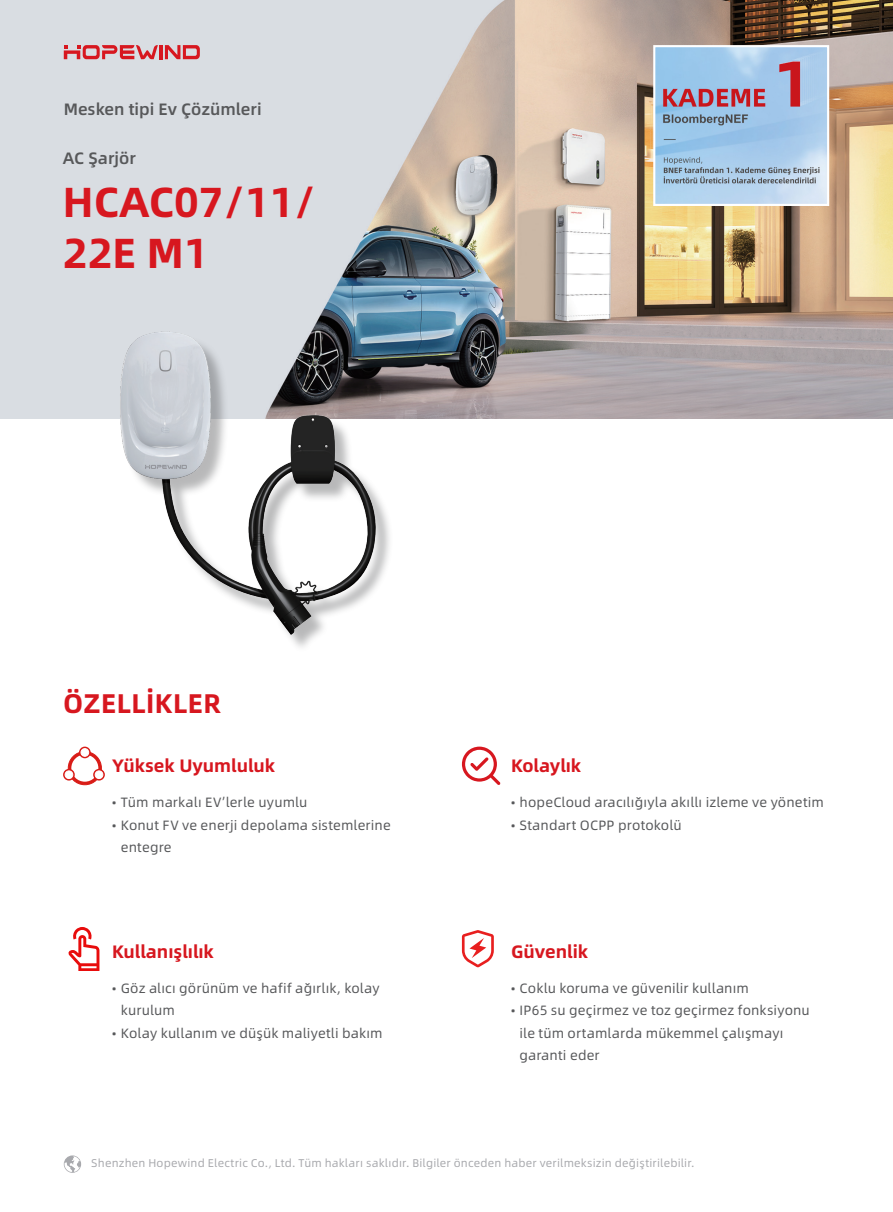
<style>
.page{position:relative;width:893px;height:1212px;background:#fff}
.page>*{position:absolute;margin:0;border:0;box-sizing:border-box;transform-origin:0 0}
.t1{font:700 42px "Alibaba Sans";color:#d7171f}
.t2{font:700 27px "Alibaba Sans";letter-spacing:.015em;color:#d7171f}
.t3{font:700 18px "Alibaba Sans";color:#d7171f}
.t4{font:500 16.5px "Alibaba Sans";color:#57585a}
.t5{font:13.5px/22.5px "Alibaba Sans";letter-spacing:.01em;color:#57585a}
.t6{font:11.25px "Alibaba Sans";letter-spacing:.015em;color:#a8a9ad}
</style>
<div class="page">
<svg style="left:64px;top:1155px;width:17px;height:18px"></svg>
<img style="left:0;top:0;width:892px;height:418px">
<div style="left:123px;top:334px;width:271px;height:319px;background:#fff"></div>
<img style="left:98px;top:307px;width:295px;height:339px">
<svg style="left:68px;top:927px;width:31px;height:43px"></svg>
<svg style="left:462px;top:747px;width:38px;height:38px"></svg>
<svg style="left:68px;top:751px;width:33px;height:34px"></svg>
<div style="left:68px;top:751px;width:33px;height:34px;border:1px solid #d91c17;border-radius:50%"></div>
<div style="left:71px;top:755px;width:27px;height:27px;background:#fff;border-radius:50%"></div>
<svg style="left:63px;top:769px;width:12px;height:11px"></svg>
<div style="left:65px;top:771px;width:8px;height:7px;background:#fff;border-radius:50%"></div>
<div style="left:65px;top:771px;width:8px;height:7px;border:1px solid #fff;border-radius:50%"></div>
<svg style="left:93px;top:769px;width:12px;height:11px"></svg>
<div style="left:95px;top:771px;width:8px;height:7px;background:#fff;border-radius:50%"></div>
<div style="left:95px;top:771px;width:8px;height:7px;border:1px solid #fff;border-radius:50%"></div>
<svg style="left:79px;top:747px;width:12px;height:11px"></svg>
<div style="left:81px;top:749px;width:8px;height:7px;background:#fff;border-radius:50%"></div>
<div style="left:81px;top:748px;width:8px;height:8px;border:1px solid #fff;border-radius:50%"></div>
<svg style="left:462px;top:930px;width:32px;height:37px"></svg>
<hr style="left:159px;top:45px;width:3px;height:14px;background:#d7171f">
<svg style="left:165px;top:45px;width:35px;height:14px"></svg>
<svg style="left:64px;top:45px;width:94px;height:14px"></svg>
<img style="left:656px;top:48px;width:170px;height:155px">
<div style="left:653px;top:45px;width:176px;height:161px;border:2px solid #fff"></div>
<p class="t4" style="left:64px;top:96px;width:199px">Mesken tipi Ev Çözümleri</p>
<p class="t4" style="left:63px;top:145px;width:75px">AC Şarjör</p>
<p class="t1" style="left:63px;top:169px;width:254px">HCAC07/11/</p>
<p class="t1" style="left:63px;top:220px;width:147px">22E M1</p>
<p class="t2" style="left:63px;top:682px;width:159px">ÖZELLİKLER</p>
<p class="t3" style="left:112px;top:752px;width:164px">Yüksek Uyumluluk</p>
<p class="t3" style="left:511px;top:752px;width:72px">Kolaylık</p>
<p class="t5" style="left:112px;top:790px;width:197px">• Tüm markalı EV’lerle uyumlu</p>
<p class="t5" style="left:121px;top:813px;width:272px;text-indent:-9px">• Konut FV ve enerji depolama sistemlerine entegre</p>
<p class="t5" style="left:511px;top:790px;width:314px">• hopeCloud aracılığıyla akıllı izleme ve yönetim</p>
<p class="t5" style="left:511px;top:813px;width:172px">• Standart OCPP protokolü</p>
<p class="t3" style="left:112px;top:937px;width:103px">Kullanışlılık</p>
<p class="t3" style="left:511px;top:937px;width:78px">Güvenlik</p>
<p class="t5" style="left:121px;top:976px;width:260px;text-indent:-9px">• Göz alıcı görünüm ve hafif ağırlık, kolay kurulum</p>
<p class="t5" style="left:112px;top:1021px;width:272px">• Kolay kullanım ve düşük maliyetli bakım</p>
<p class="t5" style="left:511px;top:976px;width:239px">• Coklu koruma ve güvenilir kullanım</p>
<p class="t5" style="left:520px;top:998px;width:292px;text-indent:-9px">• IP65 su geçirmez ve toz geçirmez fonksiyonu ile tüm ortamlarda mükemmel çalışmayı garanti eder</p>
<p class="t6" style="left:91px;top:1154px;width:605px">Shenzhen Hopewind Electric Co., Ltd. Tüm hakları saklıdır. Bilgiler önceden haber verilmeksizin değiştirilebilir.</p>
</div>
